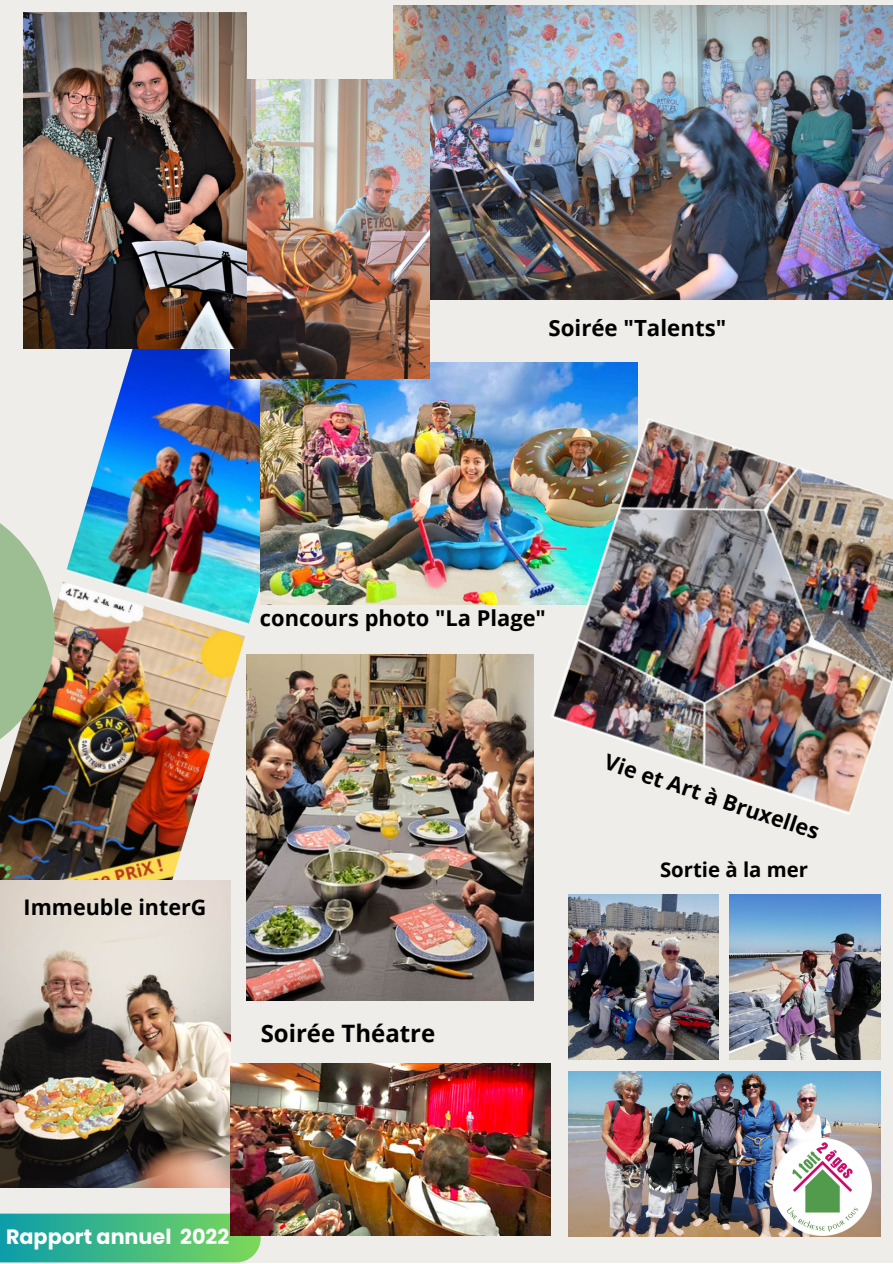
<style>
.page{position:relative;width:893px;height:1264px;background:#fff}
.page>*{position:absolute;margin:0;border:0;box-sizing:border-box;transform-origin:0 0}
.t1{font:700 24px "Open Sans";color:#000}
.t2{font:700 22.2px "Open Sans";color:#000}
.t3{font:700 21.9px "Open Sans";color:#000}
.t4{font:700 21.6px "Open Sans";color:#000}
.t5{font:700 21.45px "Open Sans";color:#000}
.t6{font:700 20.7px "Poppins";color:#fff}
.t7{font:700 20.4px "Open Sans";color:#000}
</style>
<div class="page">
<div style="left:0;top:0;width:892px;height:1262px;background:#efede9"></div>
<img style="left:568px;top:1071px;width:312px;height:165px">
<img style="left:568px;top:894px;width:150px;height:165px">
<img style="left:729px;top:894px;width:151px;height:165px">
<img style="left:0;top:582px;width:245px;height:348px">
<img style="left:66px;top:348px;width:270px;height:277px">
<img style="left:773px;top:1137px;width:98px;height:98px">
<svg style="left:0;top:1213px;width:260px;height:49px;background:#44b985"></svg>
<svg style="left:0;top:523px;width:55px;height:242px;fill:#9dbd92"></svg>
<img style="left:261px;top:362px;width:376px;height:242px">
<img style="left:0;top:880px;width:230px;height:307px">
<img style="left:550px;top:418px;width:342px;height:397px">
<img style="left:246px;top:654px;width:287px;height:346px">
<img style="left:230px;top:1063px;width:320px;height:172px">
<img style="left:393px;top:6px;width:499px;height:293px">
<img style="left:230px;top:80px;width:199px;height:299px">
<img style="left:24px;top:12px;width:222px;height:336px">
<p class="t2" style="left:548px;top:312px;width:179px">Soirée "Talents"</p>
<p class="t3" style="left:260px;top:603px;width:287px">concours photo "La Plage"</p>
<p class="t5" style="left:24px;top:892px;width:184px">Immeuble interG</p>
<p class="t1" style="left:261px;top:1016px;width:176px">Soirée Théatre</p>
<p class="t4" style="left:610px;top:745px;width:226px;rotate:19deg">Vie et Art à Bruxelles</p>
<p class="t7" style="left:660px;top:855px;width:149px">Sortie à la mer</p>
<p class="t6" style="left:6px;top:1222px;width:225px">Rapport annuel 2022</p>
</div>
